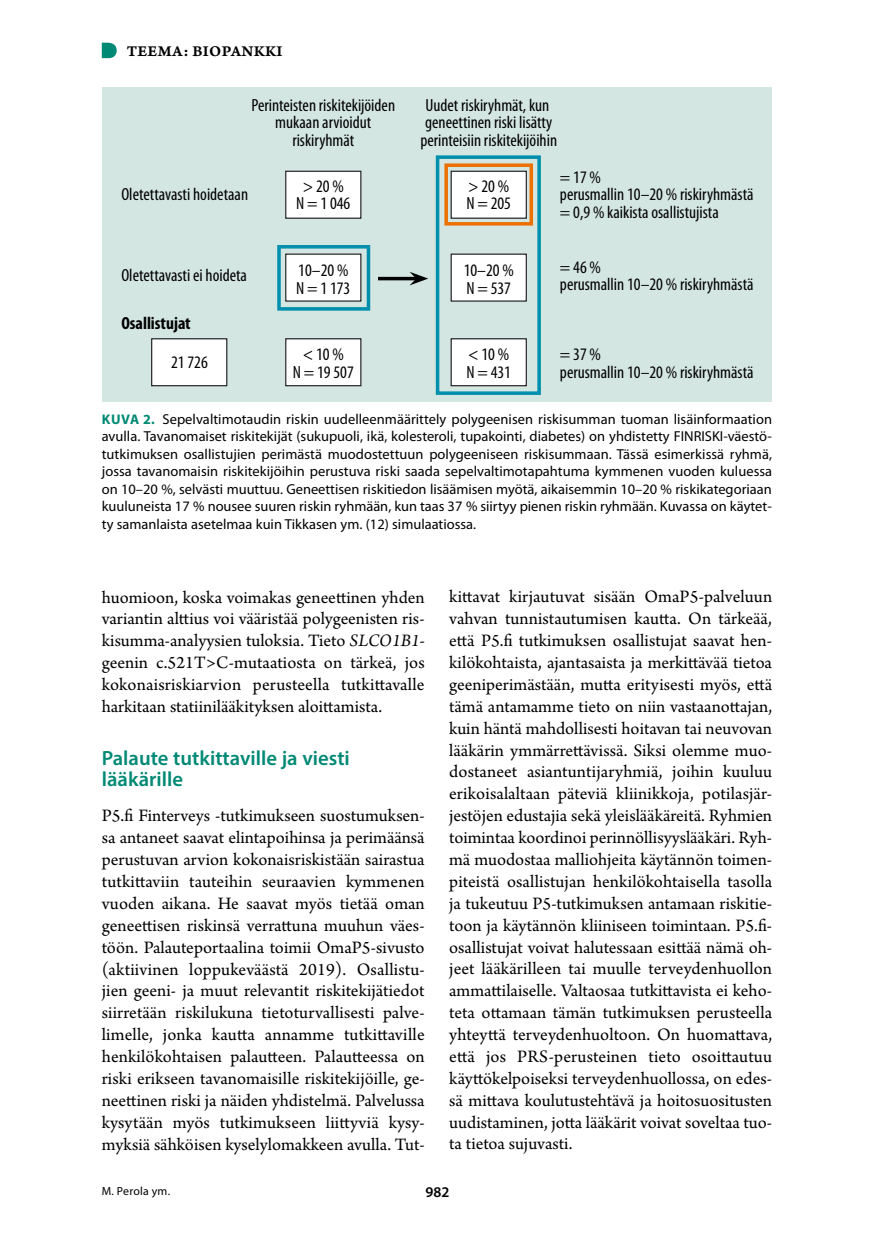
<style>
.page{position:relative;width:874px;height:1241px;background:#fff}
.page>*{position:absolute;margin:0;border:0;box-sizing:border-box;transform-origin:0 0}
.t1{font:600 20.65px/21.9px "Myriad Pro";color:#008974}
.t2{font:18.38px/21.9px "Arno Pro";color:#000;text-align:justify}
.t3{font:condensed 17.68px/17.7px "Myriad Pro";color:#000}
.t4{font:700 condensed 17.68px "Myriad Pro";color:#000}
.t5{font:15.75px "Arno Pro Smbd Caption";letter-spacing:.015em;color:#000}
.t6{font:600 14.88px "Myriad Pro";color:#000}
.t7{font:14.35px/17.5px "Myriad Pro";color:#000;text-align:justify}
.t8{font:11.9px "Myriad Pro";letter-spacing:.02em;color:#000}
.s1{font-weight:700;font-size:14px;color:#008974}
.s2{font-style:italic}
</style>
<div class="page">
<svg style="left:102px;top:43px;width:15px;height:15px"></svg>
<div style="left:102px;top:87px;width:669px;height:315px;background:#d4e6e2"></div>
<div style="left:285px;top:171px;width:75px;height:47px;background:#fff"></div>
<div style="left:285px;top:171px;width:76px;height:48px;border:1px solid #1a181c"></div>
<div style="left:285px;top:254px;width:75px;height:47px;background:#fff"></div>
<div style="left:277px;top:245px;width:93px;height:65px;border:4px solid #008fad"></div>
<div style="left:285px;top:339px;width:75px;height:46px;background:#fff"></div>
<div style="left:285px;top:338px;width:76px;height:48px;border:1px solid #1a181c"></div>
<div style="left:152px;top:339px;width:75px;height:46px;background:#fff"></div>
<div style="left:151px;top:338px;width:76px;height:48px;border:1px solid #1a181c"></div>
<div style="left:451px;top:171px;width:75px;height:47px;background:#fff"></div>
<div style="left:450px;top:171px;width:76px;height:48px;border:1px solid #1a181c"></div>
<div style="left:451px;top:254px;width:75px;height:47px;background:#fff"></div>
<div style="left:435px;top:155px;width:105px;height:240px;border:4px solid #008fad"></div>
<div style="left:444px;top:163px;width:88px;height:62px;border:4px solid #ec7104"></div>
<div style="left:451px;top:339px;width:75px;height:46px;background:#fff"></div>
<div style="left:450px;top:338px;width:76px;height:48px;border:1px solid #1a181c"></div>
<hr style="left:378px;top:277px;width:38px;height:3px;background:#000">
<svg style="left:409px;top:272px;width:19px;height:13px"></svg>
<p class="t5" style="left:127px;top:41px;width:157px">TEEMA: BIOPANKKI</p>
<p class="t3" style="left:251px;top:96px;width:145px;text-align:center">Perinteisten riskitekijöiden mukaan arvioidut riskiryhmät</p>
<p class="t3" style="left:420px;top:96px;width:138px">Uudet riskiryhmät, kun geneettinen riski lisätty perinteisiin riskitekijöihin</p>
<p class="t3" style="left:296px;top:177px;width:56px;text-align:center">&gt; 20 %<br>N = 1 046</p>
<p class="t3" style="left:559px;top:168px;width:195px">= 17 %<br>perusmallin 10–20 % riskiryhmästä = 0,9 % kaikista osallistujista</p>
<p class="t3" style="left:559px;top:258px;width:195px">= 46 %<br>perusmallin 10–20 % riskiryhmästä</p>
<p class="t3" style="left:466px;top:177px;width:46px">&gt; 20 %<br>N = 205</p>
<p class="t3" style="left:121px;top:185px;width:128px">Oletettavasti hoidetaan</p>
<p class="t3" style="left:463px;top:261px;width:52px">10–20 %<br>N = 537</p>
<p class="t3" style="left:296px;top:261px;width:56px">10–20 %<br>N = 1 173</p>
<p class="t3" style="left:121px;top:266px;width:127px">Oletettavasti ei hoideta</p>
<p class="t4" style="left:121px;top:312px;width:71px">Osallistujat</p>
<p class="t3" style="left:171px;top:352px;width:38px">21 726</p>
<p class="t3" style="left:293px;top:345px;width:62px;text-align:center">&lt; 10 %<br>N = 19 507</p>
<p class="t3" style="left:466px;top:345px;width:46px">&lt; 10 %<br>N = 431</p>
<p class="t3" style="left:559px;top:345px;width:195px">= 37 %<br>perusmallin 10–20 % riskiryhmästä</p>
<p class="t7" style="left:102px;top:410px;width:671px"><span class="s1">KUVA 2.</span> Sepelvaltimotaudin riskin uudelleenmäärittely polygeenisen riskisumman tuoman lisäinformaation avulla. Tavanomaiset riskitekijät (sukupuoli, ikä, kolesteroli, tupakointi, diabetes) on yhdistetty FINRISKI-väestö&shy;tutkimuksen osallistujien perimästä muodostettuun polygeeniseen riskisummaan. Tässä esimerkissä ryhmä, jossa tavanomaisin riskitekijöihin perustuva riski saada sepelvaltimotapahtuma kymmenen vuoden kuluessa on 10–20 %, selvästi muuttuu. Geneettisen riskitiedon lisäämisen myötä, aikaisemmin 10–20 % riskikategoriaan kuuluneista 17 % nousee suuren riskin ryhmään, kun taas 37 % siirtyy pienen riskin ryhmään. Kuvassa on käytet&shy;ty samanlaista asetelmaa kuin Tikkasen ym. (12) simulaatiossa.</p>
<p class="t2" style="left:102px;top:587px;width:324px">huomioon, koska voimakas geneettinen yhden variantin alttius voi vääristää polygeenisten ris&shy;kisumma-analyysien tuloksia. Tieto <span class="s2">SLCO1B1- </span>geenin c.521T&gt;C-mutaatiosta on tärkeä, jos kokonaisriskiarvion perusteella tutkittavalle harkitaan statiinilääkityksen aloittamista.</p>
<p class="t1" style="left:102px;top:746px;width:249px">Palaute tutkittaville ja viesti lääkärille</p>
<p class="t2" style="left:102px;top:805px;width:324px">P5.fi Finterveys ‑tutkimukseen suostumuksen&shy;sa antaneet saavat elintapoihinsa ja perimäänsä perustuvan arvion kokonaisriskistään sairastua tutkittaviin tauteihin seuraavien kymmenen vuoden aikana. He saavat myös tietää oman geneettisen riskinsä verrattuna muuhun väes&shy;töön. Palauteportaalina toimii OmaP5-sivusto (aktiivinen loppukeväästä 2019). Osallistu&shy;jien geeni- ja muut relevantit riskitekijätiedot siirretään riskilukuna tietoturvallisesti palve&shy;limelle, jonka kautta annamme tutkittaville henkilökohtaisen palautteen. Palautteessa on riski erikseen tavanomaisille riskitekijöille, ge&shy;neettinen riski ja näiden yhdistelmä. Palvelussa kysytään myös tutkimukseen liittyviä kysy&shy;myksiä sähköisen kyselylomakkeen avulla. Tut-</p>
<p class="t2" style="left:449px;top:587px;width:324px">kittavat kirjautuvat sisään OmaP5-palveluun vahvan tunnistautumisen kautta. On tärkeää, että P5.fi tutkimuksen osallistujat saavat hen&shy;kilökohtaista, ajantasaista ja merkittävää tietoa geeniperimästään, mutta erityisesti myös, että tämä antamamme tieto on niin vastaanottajan, kuin häntä mahdollisesti hoitavan tai neuvovan lääkärin ymmärrettävissä. Siksi olemme muo&shy;dostaneet asiantuntijaryhmiä, joihin kuuluu erikoisalaltaan päteviä kliinikkoja, potilasjär&shy;jestöjen edustajia sekä yleislääkäreitä. Ryhmien toimintaa koordinoi perinnöllisyyslääkäri. Ryh&shy;mä muodostaa malliohjeita käytännön toimen&shy;piteistä osallistujan henkilökohtaisella tasolla ja tukeutuu P5-tutkimuksen antamaan riskitie&shy;toon ja käytännön kliiniseen toimintaan. P5.fi&shy;osallistujat voivat halutessaan esittää nämä oh&shy;jeet lääkärilleen tai muulle terveydenhuollon ammattilaiselle. Valtaosaa tutkittavista ei keho&shy;teta ottamaan tämän tutkimuksen perusteella yhteyttä terveydenhuoltoon. On huomattava, että jos PRS-perusteinen tieto osoittautuu käyttökelpoiseksi terveydenhuollossa, on edes&shy;sä mittava koulutustehtävä ja hoitosuositusten uudistaminen, jotta lääkärit voivat soveltaa tuo&shy;ta tietoa sujuvasti.</p>
<p class="t8" style="left:102px;top:1183px;width:70px">M. Perola ym.</p>
<p class="t6" style="left:425px;top:1182px;width:25px">982</p>
</div>
